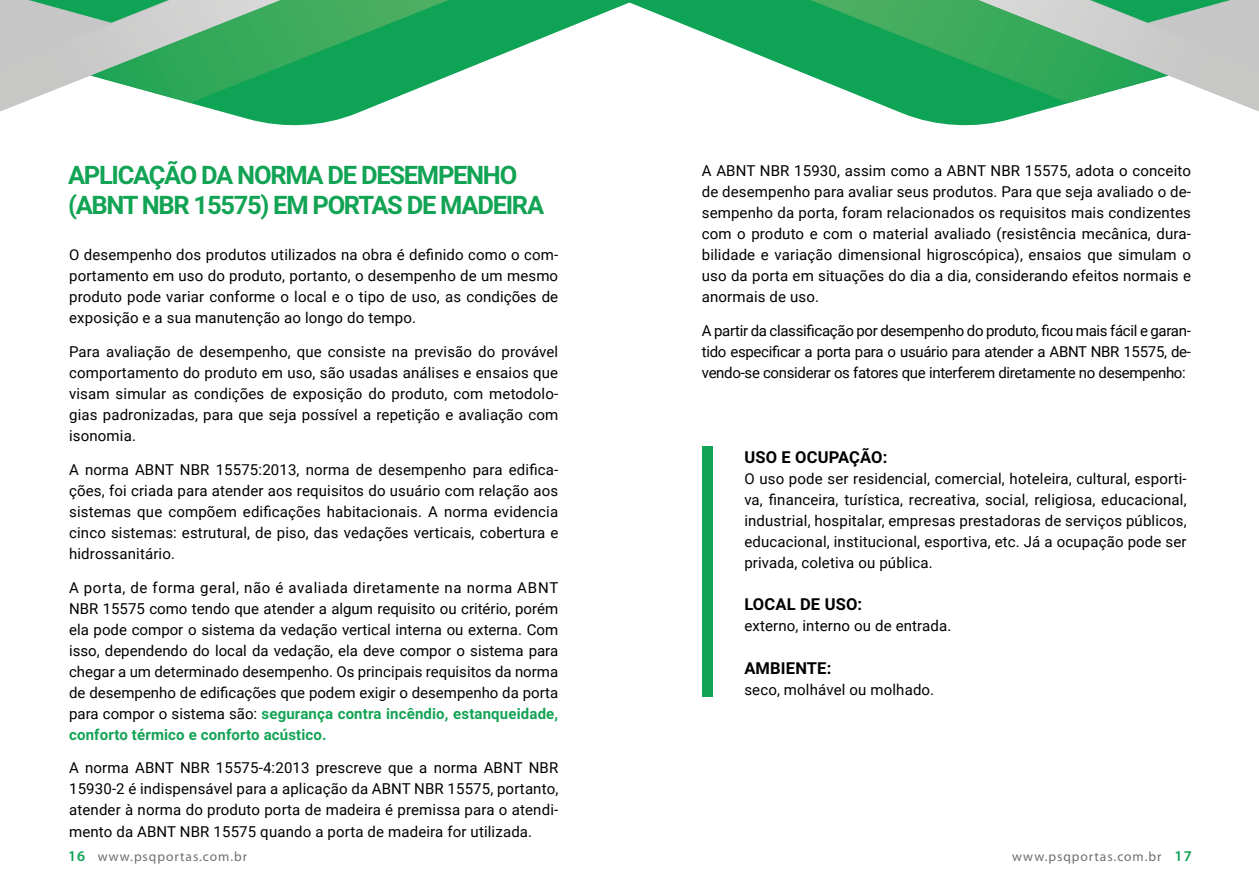
<style>
.page{position:relative;width:1259px;height:893px;background:#fff}
.page>*{position:absolute;margin:0;border:0;box-sizing:border-box;transform-origin:0 0}
.t1{font:700 25.5px/30.6px "Roboto";letter-spacing:-.05em;color:#12a354}
.t2{font:700 16.5px "Roboto";letter-spacing:.01em;color:#000}
.t3{font:15px/21px "Roboto";letter-spacing:.01em;color:#000;text-align:justify}
.t4{font:13.5px "Myriad Pro";letter-spacing:.07em;color:#706f6f}
.s1{font-weight:700;color:#12a354}
.s2{font-weight:600;font-size:15px;color:#0ea355}
</style>
<div class="page">
<svg style="left:219px;top:0;width:410px;height:126px"></svg>
<svg style="left:0;top:0;width:518px;height:111px;background:#6cbc8d"></svg>
<div style="left:702px;top:446px;width:10px;height:251px;background:#12a354"></div>
<svg style="left:629px;top:0;width:411px;height:126px"></svg>
<svg style="left:740px;top:0;width:519px;height:111px"></svg>
<h1 class="t1" style="left:68px;top:158px;width:478px">APLICAÇÃO DA NORMA DE DESEMPENHO (ABNT NBR 15575) EM PORTAS DE MADEIRA</h1>
<p class="t3" style="left:69px;top:244px;width:490px">O desempenho dos produtos utilizados na obra é definido como o com&shy;portamento em uso do produto, portanto, o desempenho de um mesmo produto pode variar conforme o local e o tipo de uso, as condições de exposição e a sua manutenção ao longo do tempo.</p>
<p class="t3" style="left:69px;top:341px;width:491px">Para avaliação de desempenho, que consiste na previsão do provável comportamento do produto em uso, são usadas análises e ensaios que visam simular as condições de exposição do produto, com metodolo&shy;gias padronizadas, para que seja possível a repetição e avaliação com isonomia.</p>
<p class="t3" style="left:69px;top:459px;width:491px">A norma ABNT NBR 15575:2013, norma de desempenho para edifica&shy;ções, foi criada para atender aos requisitos do usuário com relação aos sistemas que compõem edificações habitacionais. A norma evidencia cinco sistemas: estrutural, de piso, das vedações verticais, cobertura e hidrossanitário.</p>
<p class="t3" style="left:69px;top:576px;width:491px">A porta, de forma geral, não é avaliada diretamente na norma ABNT NBR 15575 como tendo que atender a algum requisito ou critério, porém ela pode compor o sistema da vedação vertical interna ou externa. Com isso, dependendo do local da vedação, ela deve compor o sistema para chegar a um determinado desempenho. Os principais requisitos da norma de desempenho de edificações que podem exigir o desempenho da porta para compor o sistema são: <span class="s1">segurança contra incêndio, estanqueidade, conforto térmico e conforto acústico.</span></p>
<p class="t3" style="left:69px;top:757px;width:491px">A norma ABNT NBR 15575-4:2013 prescreve que a norma ABNT NBR 15930-2 é indispensável para a aplicação da ABNT NBR 15575, portanto, atender à norma do produto porta de madeira é premissa para o atendi&shy;mento da ABNT NBR 15575 quando a porta de madeira for utilizada.</p>
<p class="t3" style="left:702px;top:159px;width:491px">A ABNT NBR 15930, assim como a ABNT NBR 15575, adota o conceito de desempenho para avaliar seus produtos. Para que seja avaliado o de&shy;sempenho da porta, foram relacionados os requisitos mais condizentes com o produto e com o material avaliado (resistência mecânica, dura&shy;bilidade e variação dimensional higroscópica), ensaios que simulam o uso da porta em situações do dia a dia, considerando efeitos normais e anormais de uso.</p>
<p class="t3" style="left:702px;top:319px;width:491px">A partir da classificação por desempenho do produto, ficou mais fácil e garan&shy;tido especificar a porta para o usuário para atender a ABNT NBR 15575, de&shy;vendo-se considerar os fatores que interferem diretamente no desempenho:</p>
<p class="t2" style="left:744px;top:446px;width:145px">USO E OCUPAÇÃO:</p>
<p class="t3" style="left:744px;top:468px;width:444px">O uso pode ser residencial, comercial, hoteleira, cultural, esporti&shy;va, financeira, turística, recreativa, social, religiosa, educacional, industrial, hospitalar, empresas prestadoras de serviços públicos, educacional, institucional, esportiva, etc. Já a ocupação pode ser privada, coletiva ou pública.</p>
<p class="t2" style="left:744px;top:593px;width:119px">LOCAL DE USO:</p>
<p class="t3" style="left:744px;top:615px;width:209px">externo, interno ou de entrada.</p>
<p class="t2" style="left:744px;top:656px;width:89px">AMBIENTE:</p>
<p class="t3" style="left:744px;top:678px;width:191px">seco, molhável ou molhado.</p>
<p class="t4" style="left:68px;top:848px;width:181px"><span class="s2">16</span> www.psqportas.com.br</p>
<p class="t4" style="left:1012px;top:848px;width:181px">www.psqportas.com.br <span class="s2">17</span></p>
</div>
